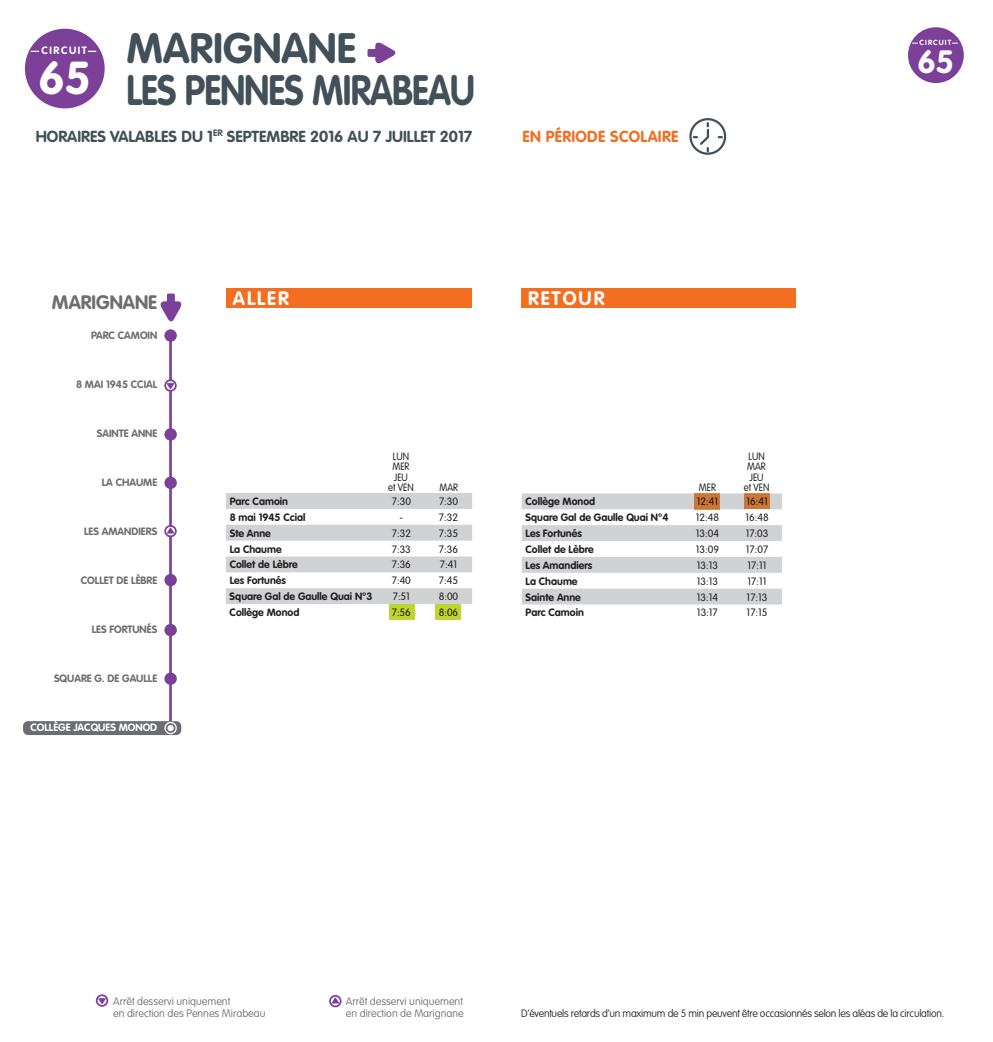
<style>
.page{position:relative;width:993px;height:1042px;background:#fff}
.page>*{position:absolute;margin:0;border:0;box-sizing:border-box;transform-origin:0 0}
.t1{font:700 45.5px "VAG Rounded Std";color:#fff}
.t2{font:700 42px/42px "VAG Rounded Std";letter-spacing:-.02em;color:#425159}
.t3{font:700 31.85px "VAG Rounded Std";color:#fff}
.t4{font:700 19.25px "VAG Rounded Std";letter-spacing:.1em;color:#fff}
.t5{font:700 19.25px "VAG Rounded Std";color:#6c6d70}
.t6{font:700 15.75px "VAG Rounded Std";color:#425159}
.t7{font:700 15.75px "VAG Rounded Std";letter-spacing:.02em;color:#f36e21}
.t8{font:100 10.67px/12.2px "VAG Rounded Std";color:#6c6d70}
.t9{font:700 10.5px "VAG Rounded Std";color:#231f20}
.t10{font:300 10.5px "VAG Rounded Std";color:#231f20}
.t11{font:700 10.5px "VAG Rounded Std";color:#6c6d70}
.t12{font:100 10.5px "VAG Rounded Std";letter-spacing:-.02em;color:#231f20}
.t13{font:300 10.5px/10.5px "VAG Rounded Std";color:#231f20;text-align:center;scale:.9 1}
.t14{font:700 10.5px "VAG Rounded Std";color:#fff}
.t15{font:700 7.35px "VAG Rounded Std";letter-spacing:.15em;color:#fff}
</style>
<div class="page">
<svg style="left:521px;top:493px;width:260px;height:111px"></svg>
<svg style="left:226px;top:493px;width:246px;height:111px"></svg>
<div style="left:694px;top:493px;width:26px;height:16px;background:#c9783a"></div>
<div style="left:743px;top:493px;width:26px;height:16px;background:#c9783a"></div>
<div style="left:388px;top:604px;width:26px;height:16px;background:#bed630"></div>
<div style="left:434px;top:604px;width:26px;height:16px;background:#bed630"></div>
<hr style="left:169px;top:336px;width:3px;height:392px;background:#7c4099">
<div style="left:23px;top:721px;width:158px;height:14px;background:#6c6d70;border-radius:5px"></div>
<svg style="left:164px;top:722px;width:13px;height:12px"></svg>
<svg style="left:166px;top:723px;width:9px;height:10px"></svg>
<div style="left:167px;top:725px;width:7px;height:6px;background:#fff;border-radius:50%"></div>
<div style="left:164px;top:329px;width:13px;height:13px;background:#7c4099;border-radius:50%"></div>
<div style="left:164px;top:428px;width:13px;height:13px;background:#7c4099;border-radius:50%"></div>
<div style="left:164px;top:476px;width:13px;height:13px;background:#7c4099;border-radius:50%"></div>
<div style="left:164px;top:624px;width:13px;height:12px;background:#7c4099;border-radius:50%"></div>
<div style="left:164px;top:672px;width:13px;height:13px;background:#7c4099;border-radius:50%"></div>
<div style="left:164px;top:574px;width:13px;height:12px;background:#7c4099;border-radius:50%"></div>
<div style="left:23px;top:27px;width:83px;height:83px;background:#7c4099;border-radius:50%"></div>
<div style="left:22px;top:26px;width:86px;height:85px;border:3px solid #fff;border-radius:50%"></div>
<div style="left:906px;top:26px;width:58px;height:58px;background:#7c4099;border-radius:50%"></div>
<div style="left:905px;top:25px;width:60px;height:60px;border:2px solid #fff;border-radius:50%"></div>
<div style="left:367px;top:49px;width:20px;height:8px;background:#7c4099;border-radius:2px"></div>
<svg style="left:375px;top:42px;width:21px;height:22px"></svg>
<div style="left:226px;top:288px;width:245px;height:20px;background:#f36e21"></div>
<div style="left:521px;top:288px;width:273px;height:20px;background:#f36e21"></div>
<div style="left:167px;top:293px;width:8px;height:21px;background:#7c4099;border-radius:2px"></div>
<svg style="left:160px;top:301px;width:22px;height:21px"></svg>
<svg style="left:689px;top:118px;width:37px;height:37px"></svg>
<svg style="left:164px;top:379px;width:13px;height:13px"></svg>
<svg style="left:164px;top:525px;width:13px;height:12px"></svg>
<svg style="left:96px;top:994px;width:12px;height:13px"></svg>
<svg style="left:329px;top:995px;width:12px;height:12px"></svg>
<p class="t14" style="left:41px;top:44px;width:47px">CIRCUIT</p>
<h1 class="t1" style="left:39px;top:51px;width:54px">65</h1>
<h2 class="t2" style="left:126px;top:29px;width:347px">MARIGNANE<br>LES PENNES MIRABEAU</h2>
<h3 class="t6" style="left:36px;top:127px;width:32px">HORAIRES</h3>
<h3 class="t6" style="left:110px;top:127px;width:53px">VALABLES</h3>
<h3 class="t6" style="left:181px;top:127px;width:292px">DU 1<sup>ER</sup> SEPTEMBRE 2016 AU 7 JUILLET 2017</h3>
<h3 class="t7" style="left:522px;top:127px;width:127px">EN PÉRIODE SCOLAIRE</h3>
<h3 class="t5" style="left:52px;top:291px;width:107px">MARIGNANE</h3>
<p class="t11" style="left:91px;top:329px;width:13px">PARC</p>
<p class="t11" style="left:118px;top:329px;width:36px">CAMOIN</p>
<p class="t11" style="left:76px;top:378px;width:16px">8 MAI</p>
<p class="t11" style="left:106px;top:378px;width:38px">1945 CCIAL</p>
<p class="t11" style="left:97px;top:427px;width:49px">SAINTE ANNE</p>
<p class="t11" style="left:102px;top:476px;width:50px">LA CHAUME</p>
<p class="t11" style="left:84px;top:525px;width:33px">LES AMAN</p>
<p class="t11" style="left:131px;top:525px;width:13px">DIERS</p>
<p class="t11" style="left:81px;top:574px;width:72px">COLLET DE LÈBRE</p>
<p class="t11" style="left:92px;top:623px;width:66px">LES FORTUNÉS</p>
<p class="t11" style="left:54px;top:672px;width:28px">SQUARE</p>
<p class="t11" style="left:94px;top:672px;width:55px">G. DE GAULLE</p>
<p class="t14" style="left:30px;top:721px;width:56px">COLLÈGE JACQ</p>
<p class="t14" style="left:98px;top:721px;width:60px">UES MONOD</p>
<h3 class="t4" style="left:233px;top:287px;width:13px">ALLER</h3>
<h3 class="t4" style="left:528px;top:287px;width:73px">RETOUR</h3>
<p class="t13" style="left:388px;top:451px;width:30px">LUN<br>MER<br>JEU<br>ET VEN</p>
<p class="t13" style="left:747px;top:451px;width:22px;text-align:justify">LUN MAR JEU</p>
<p class="t13" style="left:439px;top:483px;width:21px">MAR</p>
<p class="t13" style="left:698px;top:483px;width:20px">MER</p>
<p class="t13" style="left:743px;top:482px;width:30px">ET VEN</p>
<p class="t9" style="left:230px;top:495px;width:60px">PARC CAMOIN</p>
<p class="t10" style="left:391px;top:495px;width:21px">7:30</p>
<p class="t10" style="left:439px;top:495px;width:21px">7:30</p>
<p class="t9" style="left:230px;top:511px;width:77px">8 MAI 1945 CCIAL</p>
<p class="t10" style="left:399px;top:511px;width:5px">-</p>
<p class="t10" style="left:439px;top:511px;width:21px">7:32</p>
<p class="t9" style="left:230px;top:527px;width:43px">STE ANNE</p>
<p class="t10" style="left:391px;top:527px;width:21px">7:32</p>
<p class="t10" style="left:439px;top:527px;width:21px">7:35</p>
<p class="t9" style="left:229px;top:543px;width:54px">LA CHAUME</p>
<p class="t10" style="left:391px;top:543px;width:21px">7:33</p>
<p class="t10" style="left:439px;top:543px;width:21px">7:36</p>
<p class="t9" style="left:229px;top:558px;width:70px">COLLET DE LÈBRE</p>
<p class="t10" style="left:391px;top:559px;width:21px">7:36</p>
<p class="t10" style="left:440px;top:559px;width:19px">7:41</p>
<p class="t9" style="left:229px;top:574px;width:58px">LES FORTUNÉS</p>
<p class="t10" style="left:391px;top:574px;width:21px">7:40</p>
<p class="t10" style="left:439px;top:574px;width:21px">7:45</p>
<p class="t9" style="left:229px;top:590px;width:144px">SQUARE GAL DE GAULLE QUAI N°3</p>
<p class="t10" style="left:392px;top:590px;width:19px">7:51</p>
<p class="t10" style="left:438px;top:590px;width:21px">8:00</p>
<p class="t9" style="left:229px;top:606px;width:71px">COLLÈGE MONOD</p>
<p class="t10" style="left:391px;top:606px;width:21px">7:56</p>
<p class="t10" style="left:438px;top:606px;width:21px">8:06</p>
<p class="t9" style="left:525px;top:495px;width:71px">COLLÈGE MONOD</p>
<p class="t10" style="left:696px;top:496px;width:23px">12:41</p>
<p class="t10" style="left:746px;top:496px;width:23px">16:41</p>
<p class="t9" style="left:525px;top:511px;width:144px">SQUARE GAL DE GAULLE QUAI N°4</p>
<p class="t10" style="left:695px;top:511px;width:25px">12:48</p>
<p class="t10" style="left:745px;top:511px;width:25px">16:48</p>
<p class="t9" style="left:525px;top:527px;width:58px">LES FORTUNÉS</p>
<p class="t10" style="left:695px;top:527px;width:25px">13:04</p>
<p class="t10" style="left:745px;top:527px;width:24px">17:03</p>
<p class="t9" style="left:525px;top:543px;width:70px">COLLET DE LÈBRE</p>
<p class="t10" style="left:695px;top:543px;width:25px">13:09</p>
<p class="t10" style="left:745px;top:543px;width:24px">17:07</p>
<p class="t9" style="left:525px;top:559px;width:68px">LES AMANDIERS</p>
<p class="t10" style="left:696px;top:559px;width:23px">13:13</p>
<p class="t10" style="left:747px;top:559px;width:20px">17:11</p>
<p class="t9" style="left:525px;top:575px;width:54px">LA CHAUME</p>
<p class="t10" style="left:696px;top:575px;width:23px">13:13</p>
<p class="t10" style="left:747px;top:575px;width:20px">17:11</p>
<p class="t9" style="left:525px;top:591px;width:57px">SAINTE ANNE</p>
<p class="t10" style="left:696px;top:591px;width:23px">13:14</p>
<p class="t10" style="left:746px;top:591px;width:22px">17:13</p>
<p class="t9" style="left:525px;top:606px;width:60px">PARC CAMOIN</p>
<p class="t10" style="left:696px;top:607px;width:22px">13:17</p>
<p class="t10" style="left:746px;top:607px;width:22px">17:15</p>
<p class="t15" style="left:919px;top:38px;width:33px">CIRCUIT</p>
<h3 class="t3" style="left:917px;top:43px;width:38px">65</h3>
<p class="t8" style="left:113px;top:995px;width:154px">Arrêt desservi uniquement<br>en direction des Pennes Mirabeau</p>
<p class="t8" style="left:346px;top:995px;width:119px">Arrêt desservi uniquement en direction de Marignane</p>
<p class="t12" style="left:521px;top:1007px;width:424px">D’éventuels retards d’un maximum de 5 min peuvent être occasionnés selon les aléas de la circulation.</p>
</div>
